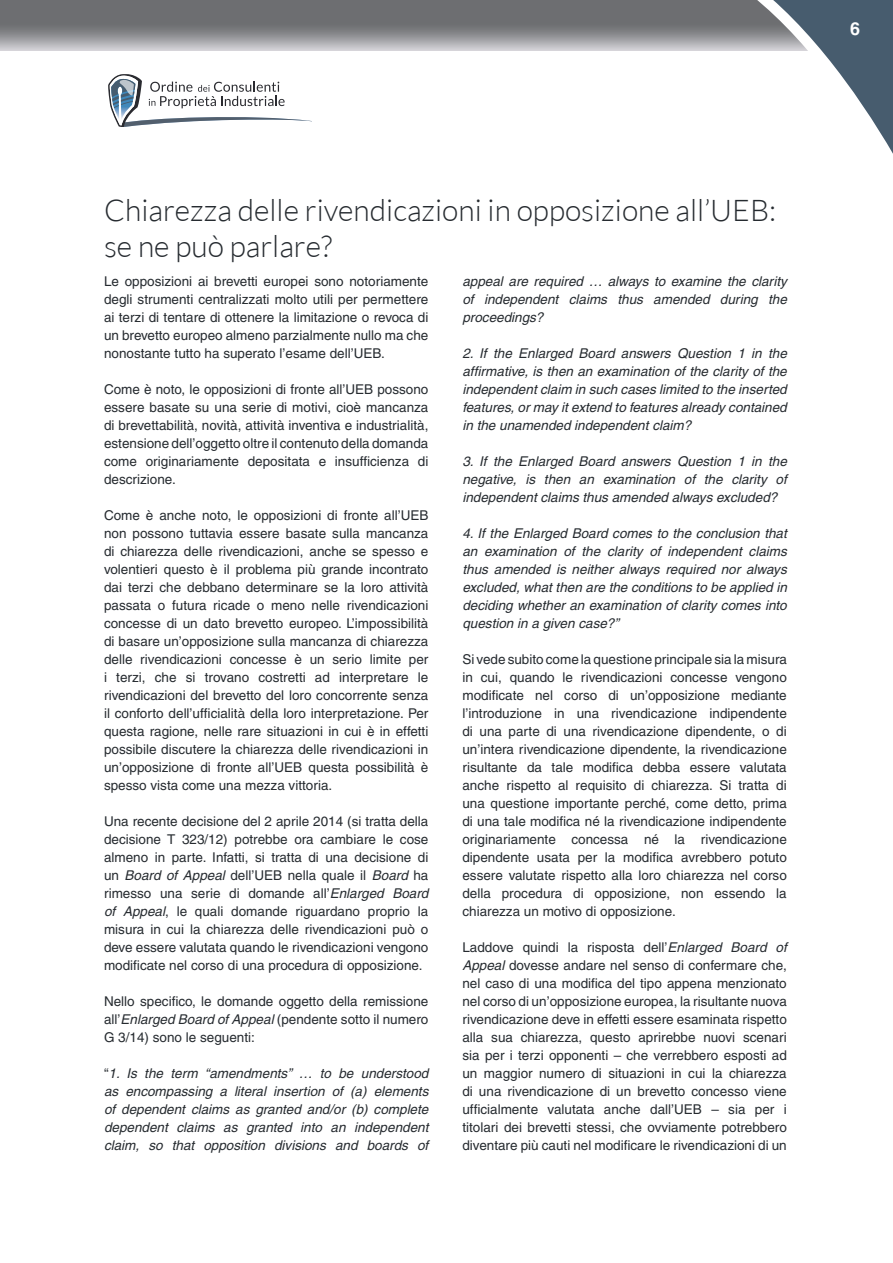
<style>
.page{position:relative;width:893px;height:1263px;background:#fff}
.page>*{position:absolute;margin:0;border:0;box-sizing:border-box;transform-origin:0 0}
.t1{font:300 30px/36px "Lato";color:#262b30}
.t2{font:700 18px "Helvetica";color:#fff}
.t3{font:13.5px/18px "Helvetica";color:#262b30;text-align:justify}
.t4{font:italic 13.5px/18px "Helvetica";color:#262b30;text-align:justify}
.s1{font-style:italic}
.s2{font-style:normal}
</style>
<div class="page">
<svg style="left:0;top:0;width:712px;height:51px;background:#858689"></svg>
<svg style="left:712px;top:0;width:181px;height:154px"></svg>
<svg style="left:108px;top:74px;width:204px;height:53px"></svg>
<h2 class="t2" style="left:850px;top:18px;width:12px">6</h2>
<h1 class="t1" style="left:104px;top:192px;width:674px">Chiarezza delle rivendicazioni in opposizione all’UEB: se ne può parlare?</h1>
<p class="t3" style="left:104px;top:272px;width:326px">Le opposizioni ai brevetti europei sono notoriamente degli strumenti centralizzati molto utili per permettere ai terzi di tentare di ottenere la limitazione o revoca di un brevetto europeo almeno parzialmente nullo ma che nonostante tutto ha superato l’esame dell’UEB.</p>
<p class="t3" style="left:104px;top:380px;width:326px">Come è noto, le opposizioni di fronte all’UEB possono essere basate su una serie di motivi, cioè mancanza di brevettabilità, novità, attività inventiva e industrialità, estensione dell’oggetto oltre il contenuto della domanda come originariamente depositata e insufficienza di descrizione.</p>
<p class="t3" style="left:104px;top:506px;width:326px">Come è anche noto, le opposizioni di fronte all’UEB non possono tuttavia essere basate sulla mancanza di chiarezza delle rivendicazioni, anche se spesso e volentieri questo è il problema più grande incontrato dai terzi che debbano determinare se la loro attività passata o futura ricade o meno nelle rivendicazioni concesse di un dato brevetto europeo. L’impossibilità di basare un’opposizione sulla mancanza di chiarezza delle rivendicazioni concesse è un serio limite per i terzi, che si trovano costretti ad interpretare le rivendicazioni del brevetto del loro concorrente senza il conforto dell’ufficialità della loro interpretazione. Per questa ragione, nelle rare situazioni in cui è in effetti possibile discutere la chiarezza delle rivendicazioni in un’opposizione di fronte all’UEB questa possibilità è spesso vista come una mezza vittoria.</p>
<p class="t3" style="left:104px;top:812px;width:326px">Una recente decisione del 2 aprile 2014 (si tratta della decisione T 323/12) potrebbe ora cambiare le cose almeno in parte. Infatti, si tratta di una decisione di un <span class="s1">Board of Appeal</span> dell’UEB nella quale il <span class="s1">Board</span> ha rimesso una serie di domande all’<span class="s1">Enlarged Board of Appeal</span>, le quali domande riguardano proprio la misura in cui la chiarezza delle rivendicazioni può o deve essere valutata quando le rivendicazioni vengono modificate nel corso di una procedura di opposizione.</p>
<p class="t3" style="left:104px;top:992px;width:326px">Nello specifico, le domande oggetto della remissione all’<span class="s1">Enlarged Board of Appeal</span> (pendente sotto il numero G 3/14) sono le seguenti:</p>
<p class="t4" style="left:104px;top:1064px;width:326px"><span class="s2">“</span>1. Is the term “amendments” … to be understood as encompassing a literal insertion of (a) elements of dependent claims as granted and/or (b) complete dependent claims as granted into an independent claim, so that opposition divisions and boards of</p>
<p class="t4" style="left:462px;top:272px;width:326px">appeal are required … always to examine the clarity of independent claims thus amended during the proceedings?</p>
<p class="t4" style="left:462px;top:344px;width:326px">2. If the Enlarged Board answers Question 1 in the affirmative, is then an examination of the clarity of the independent claim in such cases limited to the inserted features, or may it extend to features already contained in the unamended independent claim?</p>
<p class="t4" style="left:462px;top:452px;width:326px">3. If the Enlarged Board answers Question 1 in the negative, is then an examination of the clarity of independent claims thus amended always excluded?</p>
<p class="t4" style="left:462px;top:524px;width:326px">4. If the Enlarged Board comes to the conclusion that an examination of the clarity of independent claims thus amended is neither always required nor always excluded, what then are the conditions to be applied in deciding whether an examination of clarity comes into question in a given case?”</p>
<p class="t3" style="left:462px;top:650px;width:326px">Si vede subito come la questione principale sia la misura in cui, quando le rivendicazioni concesse vengono modificate nel corso di un’opposizione mediante l’introduzione in una rivendicazione indipendente di una parte di una rivendicazione dipendente, o di un’intera rivendicazione dipendente, la rivendicazione risultante da tale modifica debba essere valutata anche rispetto al requisito di chiarezza. Si tratta di una questione importante perché, come detto, prima di una tale modifica né la rivendicazione indipendente originariamente concessa né la rivendicazione dipendente usata per la modifica avrebbero potuto essere valutate rispetto alla loro chiarezza nel corso della procedura di opposizione, non essendo la chiarezza un motivo di opposizione.</p>
<p class="t3" style="left:462px;top:938px;width:326px">Laddove quindi la risposta dell’<span class="s1">Enlarged Board of Appeal</span> dovesse andare nel senso di confermare che, nel caso di una modifica del tipo appena menzionato nel corso di un’opposizione europea, la risultante nuova rivendicazione deve in effetti essere esaminata rispetto alla sua chiarezza, questo aprirebbe nuovi scenari sia per i terzi opponenti – che verrebbero esposti ad un maggior numero di situazioni in cui la chiarezza di una rivendicazione di un brevetto concesso viene ufficialmente valutata anche dall’UEB – sia per i titolari dei brevetti stessi, che ovviamente potrebbero diventare più cauti nel modificare le rivendicazioni di un</p>
</div>
